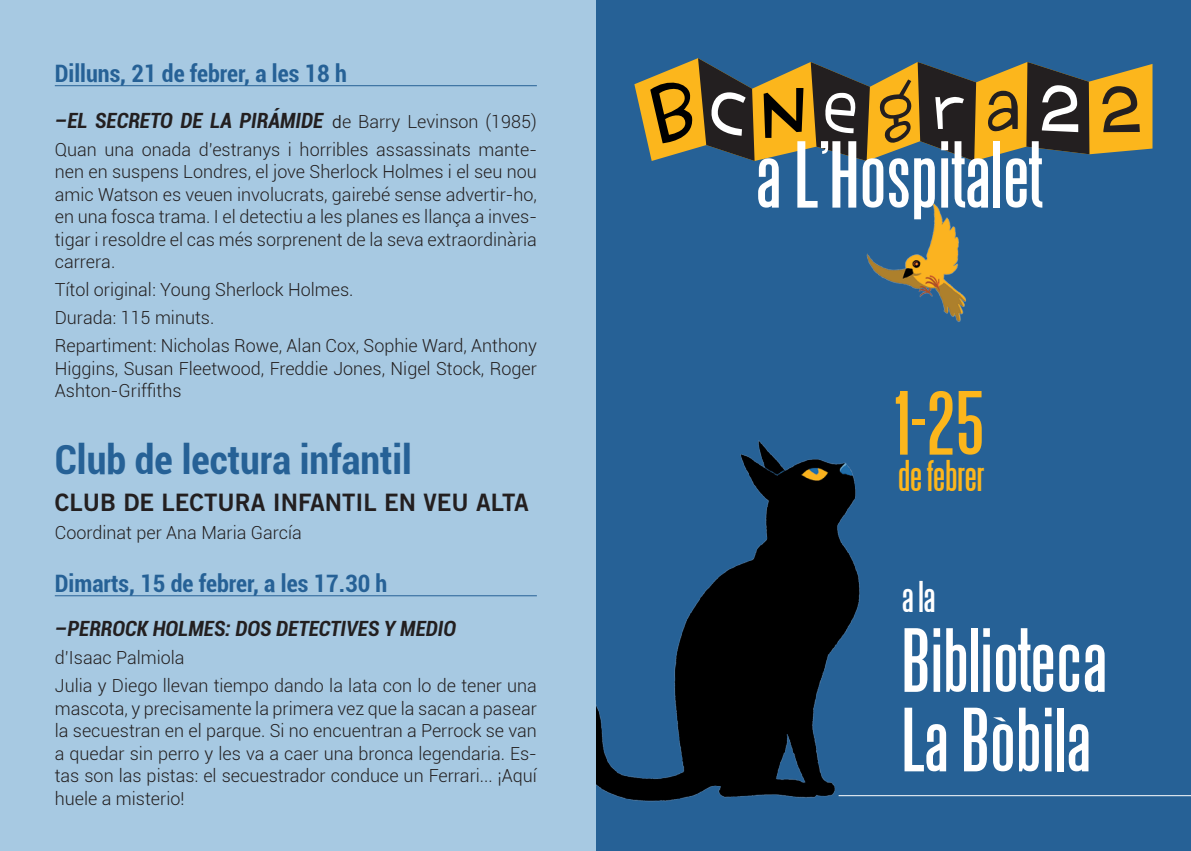
<style>
.page{position:relative;width:1191px;height:851px;background:#fff}
.page>*{position:absolute;margin:0;border:0;box-sizing:border-box;transform-origin:0 0}
.t1{font:83px "Steelfish";color:#fff;scale:1.2 1}
.t2{font:79.6px/79.4px "Steelfish";color:#fff;scale:1.2 1}
.t3{font:79.6px "Steelfish";color:#fcb61c;scale:1.2 1}
.t4{font:700 condensed 40px "Roboto";color:#266196}
.t5{font:39px "Steelfish";letter-spacing:-.015em;color:#fcb61c;scale:1.2 1}
.t6{font:39px "Steelfish";color:#fff;scale:1.2 1}
.t7{font:700 condensed 24px "Roboto";color:#266196}
.t8{font:24px "Trade Gothic Bold Two";color:#231f20}
.t9{font:italic 700 condensed 21px "Roboto";color:#231f20}
.t10{font:300 18px/22.4px "Roboto";color:#231f20}
.s1{font-family:"Trade Gothic";font-weight:400;font-style:normal;font-stretch:normal;font-size:18px}
.s2{font-weight:300;font-style:normal;font-stretch:normal;font-size:18px}
</style>
<div class="page">
<div style="left:0;top:0;width:612px;height:850px;background:#a7c9e2"></div>
<hr style="left:55px;top:85px;width:482px;height:1px;background:#266196">
<hr style="left:55px;top:595px;width:482px;height:1px;background:#266196">
<div style="left:596px;top:0;width:595px;height:850px;background:#266196"></div>
<img style="left:596px;top:203px;width:382px;height:599px">
<svg style="left:634px;top:62px;width:518px;height:99px;fill:#fcb61c"></svg>
<svg style="left:763px;top:88px;width:40px;height:50px;background:#8d6610"></svg>
<svg style="left:810px;top:62px;width:60px;height:99px"></svg>
<svg style="left:879px;top:62px;width:97px;height:99px"></svg>
<svg style="left:986px;top:91px;width:32px;height:41px"></svg>
<svg style="left:1026px;top:62px;width:63px;height:92px;background:#44484e"></svg>
<svg style="left:1102px;top:86px;width:37px;height:46px;background:#9a711d"></svg>
<svg style="left:650px;top:58px;width:104px;height:103px"></svg>
<hr style="left:838px;top:795px;width:353px;height:1px;background:#fff">
<h3 class="t7" style="left:55px;top:57px;width:293px">Dilluns, 21 de febrer, a les 18 h</h3>
<p class="t9" style="left:55px;top:105px;width:483px">–EL SECRETO DE LA PIRÁMIDE <span class="s1">d</span><span class="s2">e Barry Levinson (1985)</span></p>
<p class="t10" style="left:55px;top:137px;width:483px;text-align:justify">Quan una onada d’estranys i horribles assassinats mante&shy;nen en suspens Londres, el jove Sherlock Holmes i el seu nou amic Watson es veuen involucrats, gairebé sense advertir-ho, en una fosca trama. I el detectiu a les planes es llança a inves&shy;tigar i resoldre el cas més sorprenent de la seva extraordinària carrera.</p>
<p class="t10" style="left:55px;top:275px;width:483px;line-height:28.2px">Títol original: Young Sherlock Holmes.<br>Durada: 115 minuts.<br>Repartiment: Nicholas Rowe, Alan Cox, Sophie Ward, Anthony</p>
<p class="t10" style="left:55px;top:356px;width:483px">Higgins, Susan Fleetwood, Freddie Jones, Nigel Stock, Roger<br>Ashton-Griffiths</p>
<h3 class="t4" style="left:55px;top:432px;width:359px">Club de lectura infantil</h3>
<h3 class="t8" style="left:55px;top:488px;width:475px">CLUB DE LECTURA INFANTIL EN VEU ALTA</h3>
<p class="t10" style="left:55px;top:521px;width:248px">Coordinat per Ana Maria García</p>
<h3 class="t7" style="left:55px;top:567px;width:334px">Dimarts, 15 de febrer, a les 17.30 h</h3>
<p class="t9" style="left:55px;top:613px;width:403px">–PERROCK HOLMES: DOS DETECTIVES Y MEDIO</p>
<p class="t10" style="left:55px;top:643px;width:483px;line-height:28.2px">d’Isaac Palmiola<br>Julia y Diego llevan tiempo dando la lata con lo de tener una</p>
<p class="t10" style="left:55px;top:696px;width:483px;text-align:justify">mascota, y precisamente la primera vez que la sacan a pasear la secuestran en el parque. Si no encuentran a Perrock se van a quedar sin perro y les va a caer una bronca legendaria. Es&shy;tas son las pistas: el secuestrador conduce un Ferrari... ¡Aquí huele a misterio!</p>
<h1 class="t1" style="left:755px;top:131px;width:242px">a L’Hospitalet</h1>
<h2 class="t3" style="left:894px;top:381px;width:77px">1-25</h2>
<h3 class="t5" style="left:898px;top:455px;width:74px">de febrer</h3>
<h3 class="t6" style="left:901px;top:576px;width:30px">a la</h3>
<h2 class="t2" style="left:901px;top:621px;width:173px">Biblioteca<br>La Bòbila</h2>
</div>
